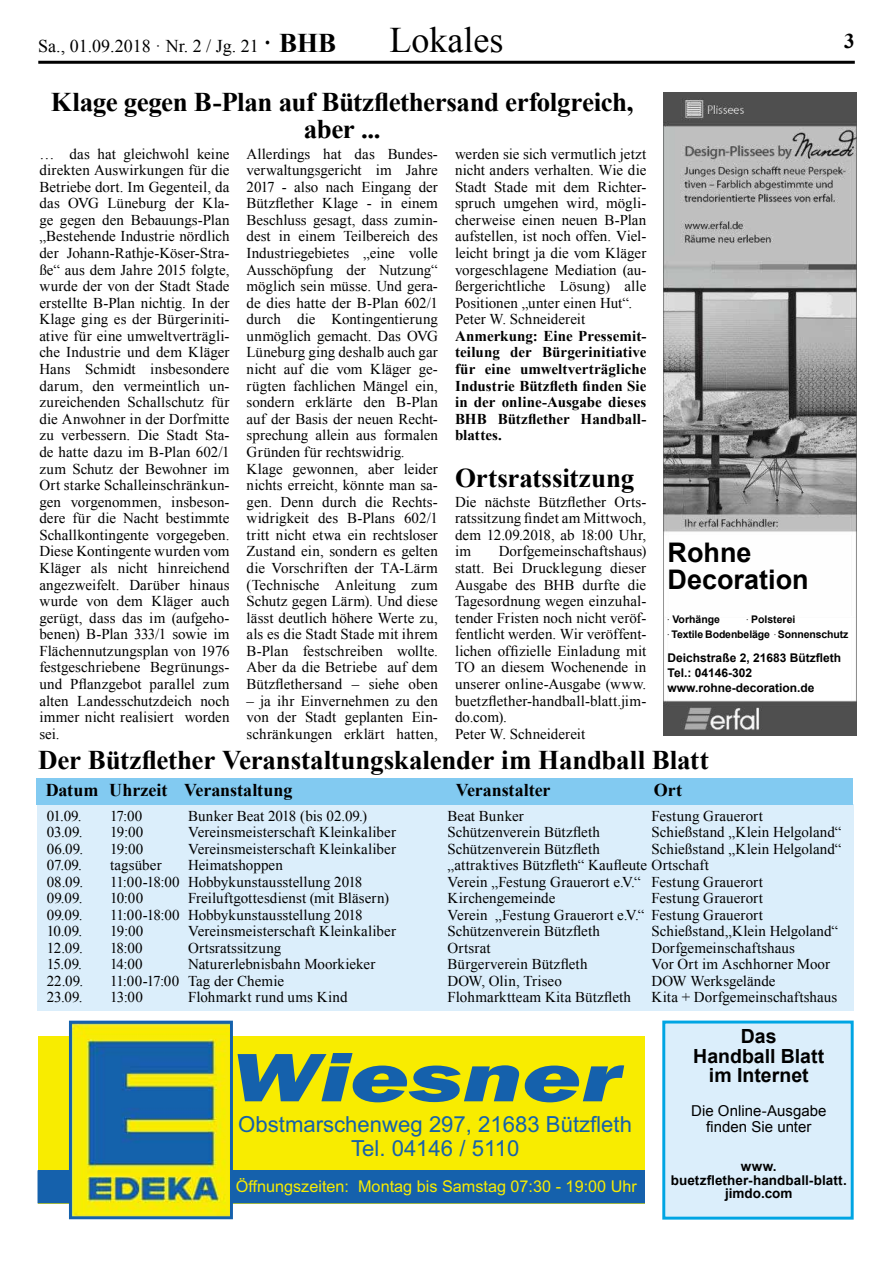
<style>
.page{position:relative;width:893px;height:1263px;background:#fff}
.page>*{position:absolute;margin:0;border:0;box-sizing:border-box;transform-origin:0 0}
.t1{font:italic 800 70.8px "Franklin Gothic";color:#1561ac;scale:1.44 1}
.t2{font:36px "Times New Roman";color:#000}
.t3{font:700 27px/27.8px "Times New Roman";letter-spacing:-.01em;color:#000;text-align:center}
.t4{font:700 27px/27px "Arial";color:#000}
.t5{font:22.2px/24.8px "Arial";color:#1561ac;text-align:center}
.t6{font:700 21px "Times New Roman";color:#000}
.t7{font:700 19.5px/19.5px "Arial";color:#000;text-align:center}
.t8{font:700 18px "Times New Roman";letter-spacing:-.005em;color:#000}
.t9{font:18px "Times New Roman";color:#000}
.t10{font:16.2px "Arial";color:#f8ec00}
.t11{font:15px/16.5px "Times New Roman";letter-spacing:.005em;color:#000;text-align:justify}
.t12{font:700 15px/16.5px "Times New Roman";color:#000;text-align:justify}
.t13{font:15px/16.5px "Arial";color:#000;text-align:center}
.t14{font:700 13.5px/13.5px "Arial";letter-spacing:.005em;color:#000;text-align:center}
.t15{font:700 12px/15px "Arial";color:#000}
.t16{font:700 10.5px/15px "Arial";letter-spacing:-.01em;color:#000}
.s1{font-weight:700;font-size:27px}
.s2{font-family:"Minion Pro";font-weight:400}
</style>
<div class="page">
<hr style="left:38px;top:61px;width:817px;height:3px;background:#000">
<div style="left:37px;top:804px;width:816px;height:206px;background:#dbeefb"></div>
<div style="left:36px;top:778px;width:817px;height:26px;background:#82caf1"></div>
<div style="left:662px;top:1020px;width:192px;height:199px;background:#dbeefb;border:3px solid #00a5e3"></div>
<div style="left:38px;top:1036px;width:606px;height:167px;background:#f8ec00"></div>
<div style="left:38px;top:1171px;width:606px;height:32px;background:#1561ac"></div>
<div style="left:38px;top:1170px;width:607px;height:33px;border:1px solid #1561ac"></div>
<img style="left:73px;top:1025px;width:156px;height:190px">
<div style="left:69px;top:1021px;width:164px;height:198px;border:3px solid #1561ac"></div>
<img style="left:663px;top:92px;width:193px;height:525px">
<img style="left:663px;top:617px;width:193px;height:118px">
<h2 class="t2" style="left:389px;top:15px;width:115px">Lokales</h2>
<p class="t9" style="left:38px;top:34px;width:299px">Sa., 01.09.2018 · Nr. 2 / Jg. 21 <span class="s1">· BHB</span></p>
<h3 class="t6" style="left:844px;top:26px;width:12px">3</h3>
<h3 class="t3" style="left:51px;top:87px;width:584px">Klage gegen B-Plan auf Bützflethersand erfolgreich, aber ...</h3>
<p class="t11" style="left:247px;top:145px;width:193px;text-align:left">Allerdings hat das Bundes&shy;verwaltungsgericht im Jahre<br>2017 - also nach Eingang der<br>Bützflether Klage - in einem<br>Beschluss gesagt, dass zumin&shy;dest in einem Teilbereich des<br>Industriegebietes „eine volle<br>Ausschöpfung der Nutzung“ möglich sein müsse. Und gera&shy;de dies hatte der B-Plan 602/1 durch die Kontingentierung unmöglich gemacht. Das OVG<br>Lüneburg ging deshalb auch gar nicht auf die vom Kläger ge&shy;rügten fachlichen Mängel ein, sondern erklärte den B-Plan auf der Basis der neuen Recht&shy;sprechung allein aus formalen<br>Gründen für rechtswidrig.<br>Klage gewonnen, aber leider nichts erreicht, könnte man sa&shy;gen. Denn durch die Rechts&shy;widrigkeit des B-Plans 602/1 tritt nicht etwa ein rechtsloser<br>Zustand ein, sondern es gelten die Vorschriften der TA-Lärm (Technische Anleitung zum<br>Schutz gegen Lärm). Und diese lässt deutlich höhere Werte zu, als es die Stadt Stade mit ihrem<br>B-Plan festschreiben wollte.<br>Aber da die Betriebe auf dem<br>Bützflethersand – siehe oben</p>
<p class="t11" style="left:247px;top:692px;width:193px">– ja ihr Einvernehmen zu den von der Stadt geplanten Ein&shy;schränkungen erklärt hatten,</p>
<p class="t11" style="left:455px;top:145px;width:193px;text-align:left">werden sie sich vermutlich jetzt nicht anders verhalten. Wie die<br>Stadt Stade mit dem Richter&shy;spruch umgehen wird, mögli&shy;cherweise einen neuen B-Plan aufstellen, ist noch offen. Viel&shy;leicht bringt ja die vom Kläger vorgeschlagene Mediation (au&shy;ßergerichtliche Lösung) alle<br>Positionen „unter einen Hut“.<br>Peter W. Schneidereit</p>
<p class="t12" style="left:455px;top:327px;width:193px">Anmerkung: Eine Pressemit&shy;teilung der Bürgerinitiative für eine umweltverträgliche Industrie Bützfleth finden Sie in der online-Ausgabe dieses BHB Bützflether Handball&shy;blattes.</p>
<p class="t11" style="left:39px;top:145px;width:192px">… das hat gleichwohl keine direkten Auswirkungen für die Betriebe dort. Im Gegenteil, da das OVG Lüneburg der Kla&shy;ge gegen den Bebauungs-Plan „Bestehende Industrie nördlich der Johann-Rathje-Köser-Stra&shy;ße“ aus dem Jahre 2015 folgte, wurde der von der Stadt Stade erstellte B-Plan nichtig. In der Klage ging es der Bürgeriniti&shy;ative für eine umweltverträgli&shy;che Industrie und dem Kläger Hans Schmidt insbesondere darum, den vermeintlich un&shy;zureichenden Schallschutz für die Anwohner in der Dorfmitte zu verbessern. Die Stadt Sta&shy;de hatte dazu im B-Plan 602/1 zum Schutz der Bewohner im Ort starke Schalleinschränkun&shy;gen vorgenommen, insbeson&shy;dere für die Nacht bestimmte Schallkontingente vorgegeben.<br>Diese Kontingente wurden vom Kläger als nicht hinreichend angezweifelt. Darüber hinaus wurde von dem Kläger auch gerügt, dass das im (aufgeho&shy;benen) B-Plan 333/1 sowie im Flächennutzungsplan von 1976 festgeschriebene Begrünungs&shy;und Pflanzgebot parallel zum alten Landesschutzdeich noch immer nicht realisiert worden sei.</p>
<h3 class="t3" style="left:455px;top:463px;width:181px">Ortsratssitzung</h3>
<p class="t11" style="left:455px;top:493px;width:193px">Die nächste Bützflether Orts&shy;ratssitzung findet am Mittwoch, dem 12.09.2018, ab 18:00 Uhr, im</p>
<p class="t11" style="left:455px;top:543px;width:193px;text-align:left;text-indent:44px">Dorfgemeinschaftshaus) statt. Bei Drucklegung dieser<br>Ausgabe des BHB durfte die<br>Tagesordnung wegen einzuhal&shy;tender Fristen noch nicht veröf&shy;fentlicht werden. Wir veröffent&shy;lichen offizielle Einladung mit<br>TO an diesem Wochenende in unserer online-Ausgabe (www. buetzflether-handball-blatt.jim&shy;do.com).<br>Peter W. Schneidereit</p>
<h3 class="t4" style="left:668px;top:540px;width:143px">Rohne<br>Decoration</h3>
<p class="t16" style="left:668px;top:612px;width:54px"><span class="s2">.</span> Vorhänge</p>
<p class="t16" style="left:668px;top:612px;width:182px;text-indent:79px"><span class="s2">.</span> Polsterei<br><span class="s2">.</span> Textile Bodenbeläge <span class="s2">.</span> Sonnenschutz</p>
<p class="t15" style="left:668px;top:650px;width:175px">Deichstraße 2, 21683 Bützfleth<br>Tel.: 04146-302 www.rohne-decoration.de</p>
<h3 class="t3" style="left:38px;top:745px;width:672px">Der Bützflether Veranstaltungskalender im Handball Blatt</h3>
<p class="t8" style="left:46px;top:778px;width:248px">Datum Uhrzeit Veranstaltung</p>
<p class="t8" style="left:456px;top:778px;width:96px">Veranstalter</p>
<p class="t8" style="left:654px;top:778px;width:30px">Ort</p>
<p class="t11" style="left:47px;top:807px;width:36px">01.09.</p>
<p class="t11" style="left:110px;top:807px;width:34px">17:00</p>
<p class="t11" style="left:188px;top:807px;width:180px">Bunker Beat 2018 (bis 02.09.)</p>
<p class="t11" style="left:448px;top:807px;width:78px">Beat Bunker</p>
<p class="t11" style="left:652px;top:807px;width:113px">Festung Grauerort</p>
<p class="t11" style="left:47px;top:824px;width:37px">03.09.</p>
<p class="t11" style="left:110px;top:824px;width:35px">19:00</p>
<p class="t11" style="left:188px;top:824px;width:209px">Vereinsmeisterschaft Kleinkaliber</p>
<p class="t11" style="left:448px;top:824px;width:154px">Schützenverein Bützfleth</p>
<p class="t11" style="left:652px;top:824px;width:191px">Schießstand „Klein Helgoland“</p>
<p class="t11" style="left:47px;top:840px;width:38px">06.09.</p>
<p class="t11" style="left:110px;top:840px;width:35px">19:00</p>
<p class="t11" style="left:188px;top:840px;width:209px">Vereinsmeisterschaft Kleinkaliber</p>
<p class="t11" style="left:448px;top:840px;width:154px">Schützenverein Bützfleth</p>
<p class="t11" style="left:652px;top:840px;width:191px">Schießstand „Klein Helgoland“</p>
<p class="t11" style="left:47px;top:857px;width:37px">07.09.</p>
<p class="t11" style="left:110px;top:857px;width:53px">tagsüber</p>
<p class="t11" style="left:188px;top:857px;width:96px">Heimatshoppen</p>
<p class="t11" style="left:448px;top:857px;width:263px">„attraktives Bützfleth“ Kaufleute Ortschaft</p>
<p class="t11" style="left:47px;top:873px;width:38px">08.09.</p>
<p class="t11" style="left:110px;top:873px;width:254px">11:00-18:00 Hobbykunstausstellung 2018</p>
<p class="t11" style="left:448px;top:873px;width:317px">Verein „Festung Grauerort e.V.“ Festung Grauerort</p>
<p class="t11" style="left:47px;top:890px;width:37px">09.09.</p>
<p class="t11" style="left:110px;top:890px;width:35px">10:00</p>
<p class="t11" style="left:188px;top:890px;width:202px">Freiluftgottesdienst (mit Bläsern)</p>
<p class="t11" style="left:448px;top:890px;width:109px">Kirchengemeinde</p>
<p class="t11" style="left:652px;top:890px;width:113px">Festung Grauerort</p>
<p class="t11" style="left:47px;top:906px;width:37px">09.09.</p>
<p class="t11" style="left:110px;top:906px;width:254px">11:00-18:00 Hobbykunstausstellung 2018</p>
<p class="t11" style="left:448px;top:906px;width:317px">Verein „Festung Grauerort e.V.“ Festung Grauerort</p>
<p class="t11" style="left:47px;top:923px;width:37px">10.09.</p>
<p class="t11" style="left:110px;top:923px;width:35px">19:00</p>
<p class="t11" style="left:188px;top:923px;width:209px">Vereinsmeisterschaft Kleinkaliber</p>
<p class="t11" style="left:448px;top:923px;width:154px">Schützenverein Bützfleth</p>
<p class="t11" style="left:652px;top:923px;width:188px">Schießstand„Klein Helgoland“</p>
<p class="t11" style="left:47px;top:939px;width:38px">12.09.</p>
<p class="t11" style="left:110px;top:939px;width:34px">18:00</p>
<p class="t11" style="left:188px;top:939px;width:95px">Ortsratssitzung</p>
<p class="t11" style="left:448px;top:939px;width:44px">Ortsrat</p>
<p class="t11" style="left:652px;top:939px;width:145px">Dorfgemeinschaftshaus</p>
<p class="t11" style="left:47px;top:956px;width:37px">15.09.</p>
<p class="t11" style="left:110px;top:956px;width:34px">14:00</p>
<p class="t11" style="left:188px;top:956px;width:189px">Naturerlebnisbahn Moorkieker</p>
<p class="t11" style="left:448px;top:956px;width:141px">Bürgerverein Bützfleth</p>
<p class="t11" style="left:652px;top:956px;width:180px">Vor Ort im Aschhorner Moor</p>
<p class="t11" style="left:47px;top:972px;width:38px">22.09.</p>
<p class="t11" style="left:110px;top:972px;width:176px">11:00-17:00 Tag der Chemie</p>
<p class="t11" style="left:448px;top:972px;width:116px">DOW, Olin, Triseo</p>
<p class="t11" style="left:652px;top:972px;width:126px">DOW Werksgelände</p>
<p class="t11" style="left:47px;top:989px;width:37px">23.09.</p>
<p class="t11" style="left:110px;top:989px;width:34px">13:00</p>
<p class="t11" style="left:188px;top:989px;width:161px">Flohmarkt rund ums Kind</p>
<p class="t11" style="left:448px;top:989px;width:185px">Flohmarktteam Kita Bützfleth</p>
<p class="t11" style="left:652px;top:989px;width:187px">Kita + Dorfgemeinschaftshaus</p>
<h1 class="t1" style="left:230px;top:1031px;width:273px">Wiesner</h1>
<h3 class="t5" style="left:238px;top:1111px;width:395px">Obstmarschenweg 297, 21683 Bützfleth<br>Tel. 04146 / 5110</h3>
<p class="t10" style="left:236px;top:1175px;width:403px">Öffnungszeiten: Montag bis Samstag 07:30 - 19:00 Uhr</p>
<h3 class="t7" style="left:693px;top:1027px;width:133px">Das<br>Handball Blatt im Internet</h3>
<p class="t13" style="left:691px;top:1102px;width:137px">Die Online-Ausgabe finden Sie unter</p>
<p class="t14" style="left:671px;top:1160px;width:178px">www. buetzflether-handball-blatt. jimdo.com</p>
</div>
